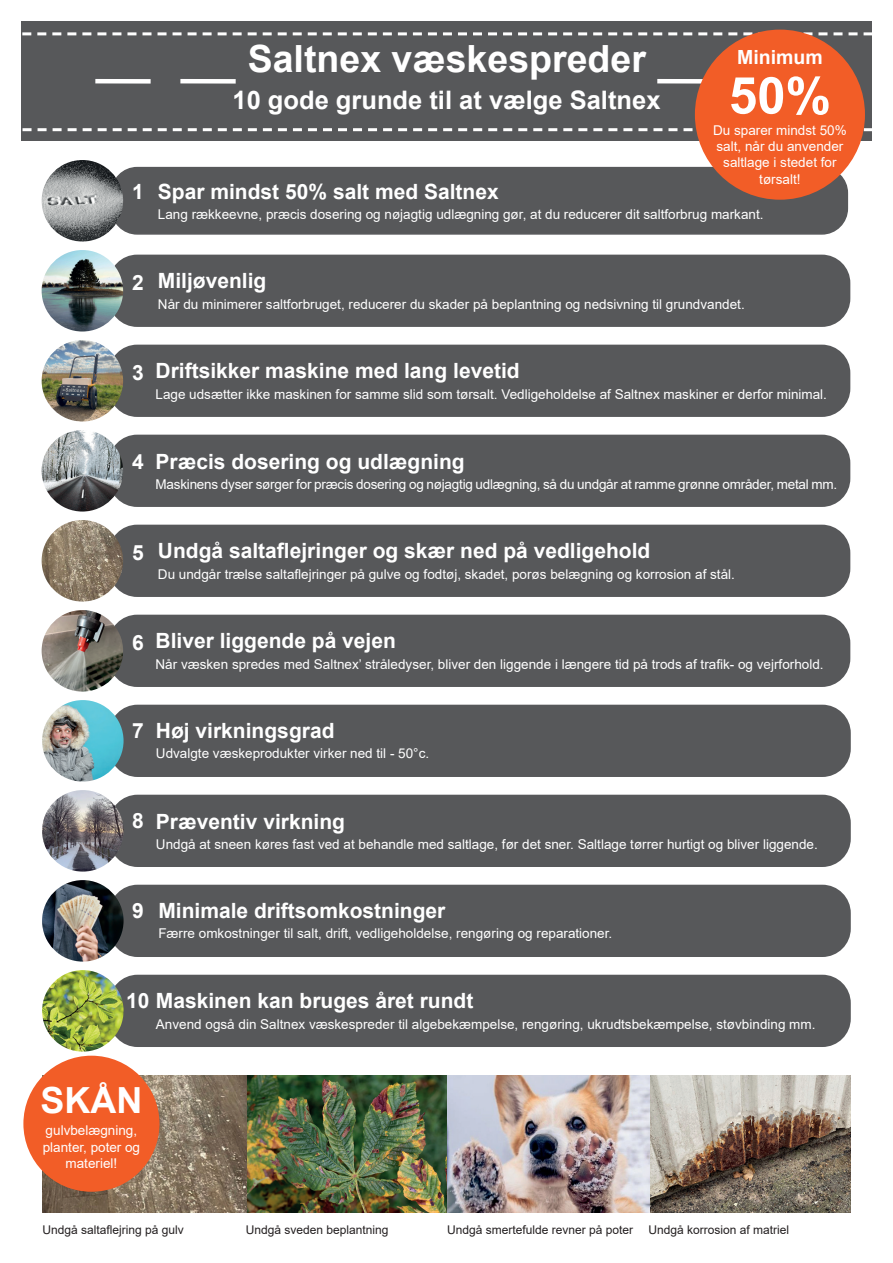
<style>
.page{position:relative;width:893px;height:1263px;background:#fff}
.page>*{position:absolute;margin:0;border:0;box-sizing:border-box;transform-origin:0 0}
.t1{font:700 51px "Arial";color:#fff}
.t2{font:700 37.5px "Arial";color:#fff}
.t3{font:700 36px "Arial";color:#fff}
.t4{font:700 25.5px "Arial";color:#fff}
.t5{font:700 21px "Arial";color:#fff}
.t6{font:700 19.5px "Arial";color:#fff}
.t7{font:13.5px/16.2px "Arial";color:#fff;text-align:center}
.t8{font:12px "Arial";color:#231f20}
</style>
<div class="page">
<img style="left:247px;top:1076px;width:603px;height:137px">
<div style="left:22px;top:22px;width:850px;height:119px;background:#57585a"></div>
<svg style="left:22px;top:32px;width:850px;height:3px"></svg>
<svg style="left:23px;top:128px;width:849px;height:3px"></svg>
<div style="left:180px;top:79px;width:56px;height:5px;background:#fff"></div>
<div style="left:95px;top:79px;width:56px;height:5px;background:#fff"></div>
<div style="left:657px;top:79px;width:56px;height:5px;background:#fff"></div>
<div style="left:112px;top:168px;width:735px;height:66px;background:#57585a;border-radius:26px"></div>
<div style="left:111px;top:167px;width:737px;height:68px;border:2px solid #57585a;border-radius:26px"></div>
<img style="left:42px;top:160px;width:81px;height:81px;border-radius:41px">
<div style="left:112px;top:348px;width:735px;height:66px;background:#57585a;border-radius:26px"></div>
<div style="left:109px;top:345px;width:741px;height:72px;border:6px solid #57585a;border-radius:26px"></div>
<img style="left:42px;top:340px;width:81px;height:81px;border-radius:41px">
<div style="left:112px;top:438px;width:735px;height:66px;background:#57585a;border-radius:26px"></div>
<div style="left:109px;top:435px;width:741px;height:72px;border:6px solid #57585a;border-radius:26px"></div>
<img style="left:42px;top:430px;width:81px;height:81px;border-radius:41px">
<div style="left:112px;top:528px;width:735px;height:66px;background:#57585a;border-radius:26px"></div>
<div style="left:109px;top:525px;width:741px;height:72px;border:6px solid #57585a;border-radius:26px"></div>
<img style="left:42px;top:520px;width:81px;height:81px;border-radius:41px">
<div style="left:112px;top:618px;width:735px;height:66px;background:#57585a;border-radius:26px"></div>
<div style="left:109px;top:615px;width:741px;height:72px;border:6px solid #57585a;border-radius:26px"></div>
<img style="left:42px;top:610px;width:81px;height:81px;border-radius:41px">
<div style="left:112px;top:708px;width:736px;height:66px;background:#57585a;border-radius:26px"></div>
<div style="left:109px;top:705px;width:742px;height:72px;border:6px solid #57585a;border-radius:26px"></div>
<img style="left:42px;top:700px;width:82px;height:81px;border-radius:41px">
<div style="left:112px;top:798px;width:736px;height:66px;background:#57585a;border-radius:26px"></div>
<div style="left:109px;top:795px;width:742px;height:72px;border:6px solid #57585a;border-radius:26px"></div>
<img style="left:42px;top:790px;width:82px;height:81px;border-radius:41px">
<div style="left:112px;top:888px;width:736px;height:66px;background:#57585a;border-radius:26px"></div>
<div style="left:109px;top:885px;width:742px;height:72px;border:6px solid #57585a;border-radius:26px"></div>
<img style="left:42px;top:880px;width:82px;height:81px;border-radius:41px">
<div style="left:112px;top:978px;width:736px;height:66px;background:#57585a;border-radius:26px"></div>
<div style="left:109px;top:975px;width:742px;height:72px;border:6px solid #57585a;border-radius:26px"></div>
<img style="left:42px;top:970px;width:82px;height:81px;border-radius:41px">
<div style="left:112px;top:258px;width:735px;height:66px;background:#57585a;border-radius:26px"></div>
<div style="left:109px;top:255px;width:741px;height:72px;border:6px solid #57585a;border-radius:26px"></div>
<img style="left:42px;top:250px;width:81px;height:81px;border-radius:41px">
<img style="left:42px;top:1076px;width:205px;height:137px">
<div style="left:23px;top:1056px;width:136px;height:136px;background:#f25d27;border-radius:50%"></div>
<div style="left:695px;top:30px;width:170px;height:170px;background:#f25d27;border-radius:50%"></div>
<h3 class="t5" style="left:132px;top:177px;width:13px">1</h3>
<h2 class="t2" style="left:248px;top:32px;width:400px">Saltnex væskespreder</h2>
<h3 class="t6" style="left:737px;top:43px;width:87px">Minimum</h3>
<h1 class="t1" style="left:729px;top:60px;width:104px">50%</h1>
<p class="t7" style="left:716px;top:138px;width:128px">salt, når du anvender saltlage i stedet for tørsalt!</p>
<h3 class="t4" style="left:232px;top:82px;width:429px">10 gode grunde til at vælge Saltnex</h3>
<p class="t7" style="left:713px;top:122px;width:135px">Du sparer mindst 50%</p>
<h3 class="t5" style="left:158px;top:177px;width:342px">Spar mindst 50% salt med Saltnex</h3>
<p class="t7" style="left:158px;top:206px;width:607px">Lang rækkeevne, præcis dosering og nøjagtig udlægning gør, at du reducerer dit saltforbrug markant.</p>
<h3 class="t5" style="left:132px;top:268px;width:13px">2</h3>
<h3 class="t5" style="left:158px;top:266px;width:110px">Miljøvenlig</h3>
<p class="t7" style="left:158px;top:296px;width:588px">Når du minimerer saltforbruget, reducerer du skader på beplantning og nedsivning til grundvandet.</p>
<h3 class="t5" style="left:132px;top:358px;width:13px">3</h3>
<h3 class="t5" style="left:156px;top:356px;width:366px">Driftsikker maskine med lang levetid</h3>
<p class="t7" style="left:156px;top:386px;width:673px">Lage udsætter ikke maskinen for samme slid som tørsalt. Vedligeholdelse af Saltnex maskiner er derfor minimal.</p>
<h3 class="t5" style="left:132px;top:447px;width:13px">4</h3>
<h3 class="t5" style="left:156px;top:447px;width:311px">Præcis dosering og udlægning</h3>
<p class="t7" style="left:156px;top:476px;width:683px">Maskinens dyser sørger for præcis dosering og nøjagtig udlægning, så du undgår at ramme grønne områder, metal mm.</p>
<h3 class="t5" style="left:132px;top:538px;width:13px">5</h3>
<h3 class="t5" style="left:158px;top:536px;width:494px">Undgå saltaflejringer og skær ned på vedligehold</h3>
<p class="t7" style="left:158px;top:566px;width:579px">Du undgår trælse saltaflejringer på gulve og fodtøj, skadet, porøs belægning og korrosion af stål.</p>
<h3 class="t5" style="left:132px;top:628px;width:13px">6</h3>
<h3 class="t5" style="left:156px;top:626px;width:242px">Bliver liggende på vejen</h3>
<p class="t7" style="left:156px;top:656px;width:670px">Når væsken spredes med Saltnex’ stråledyser, bliver den liggende i længere tid på trods af trafik- og vejrforhold.</p>
<h3 class="t5" style="left:132px;top:716px;width:13px">7</h3>
<h3 class="t5" style="left:156px;top:716px;width:180px">Høj virkningsgrad</h3>
<p class="t7" style="left:156px;top:745px;width:275px">Udvalgte væskeprodukter virker ned til - 50°c.</p>
<h3 class="t5" style="left:132px;top:805px;width:13px">8</h3>
<h3 class="t5" style="left:156px;top:807px;width:191px">Præventiv virkning</h3>
<p class="t7" style="left:156px;top:836px;width:663px">Undgå at sneen køres fast ved at behandle med saltlage, før det sner. Saltlage tørrer hurtigt og bliver liggende.</p>
<h3 class="t5" style="left:132px;top:895px;width:13px">9</h3>
<h3 class="t5" style="left:158px;top:895px;width:289px">Minimale driftsomkostninger</h3>
<p class="t7" style="left:158px;top:925px;width:455px">Færre omkostninger til salt, drift, vedligeholdelse, rengøring og reparationer.</p>
<h3 class="t5" style="left:126px;top:986px;width:349px">10 Maskinen kan bruges året rundt</h3>
<p class="t7" style="left:156px;top:1016px;width:661px">Anvend også din Saltnex væskespreder til algebekæmpelse, rengøring, ukrudtsbekæmpelse, støvbinding mm.</p>
<h3 class="t3" style="left:40px;top:1075px;width:103px">SKÅN</h3>
<p class="t7" style="left:43px;top:1122px;width:99px">gulvbelægning, planter, poter og materiel!</p>
<p class="t8" style="left:42px;top:1221px;width:143px">Undgå saltaflejring på gulv</p>
<p class="t8" style="left:246px;top:1221px;width:144px">Undgå sveden beplantning</p>
<p class="t8" style="left:447px;top:1221px;width:188px">Undgå smertefulde revner på poter</p>
<p class="t8" style="left:648px;top:1221px;width:142px">Undgå korrosion af matriel</p>
</div>
